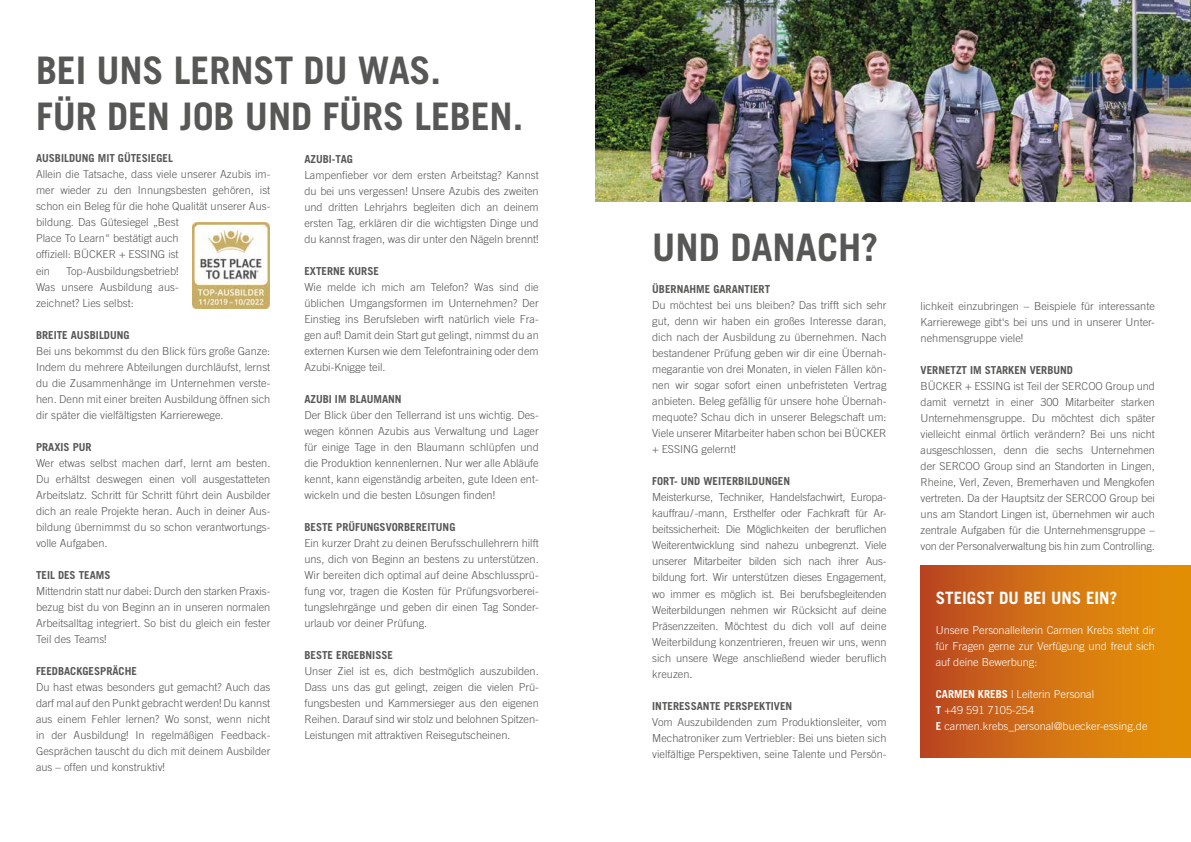
<style>
.page{position:relative;width:1191px;height:842px;background:#fff}
.page>*{position:absolute;margin:0;border:0;box-sizing:border-box;transform-origin:0 0}
.t1{font:700 38px/45.6px "Trade Gothic";letter-spacing:-.005em;color:#575756}
.t2{font:700 17px "Trade Gothic";color:#fff}
.t3{font:300 11px/16px "Trade Gothic";color:#575756;text-align:justify}
.t4{font:700 11px "Trade Gothic";color:#575756}
.t5{font:300 11px/16px "Trade Gothic";color:#fff;text-align:justify}
.s1{font-weight:700}
</style>
<div class="page">
<div style="left:920px;top:566px;width:271px;height:191px;background:linear-gradient(to right,#bc4a22,#e89804)"></div>
<img style="left:193px;top:222px;width:76px;height:86px">
<img style="left:595px;top:0;width:596px;height:201px">
<h1 class="t1" style="left:36px;top:47px;width:489px">BEI UNS LERNST DU WAS.<br>FÜR DEN JOB UND FÜRS LEBEN.</h1>
<p class="t4" style="left:36px;top:152px;width:138px">AUSBILDUNG MIT GÜTESIEGEL</p>
<p class="t3" style="left:36px;top:166px;width:236px;text-align:left">Allein die Tatsache, dass viele unserer Azubis im&shy;mer wieder zu den Innungsbesten gehören, ist schon ein Beleg für die hohe Qualität unserer Aus&shy;bildung. Das Gütesiegel „Best<br>Place To Learn“ bestätigt auch<br>offiziell: BÜCKER + ESSING ist<br>ein</p>
<p class="t3" style="left:36px;top:262px;width:144px;text-indent:30px">Top-Ausbildungsbetrieb!<br>Was unsere Ausbildung aus&shy;zeichnet? Lies selbst:</p>
<p class="t4" style="left:36px;top:328px;width:95px">BREITE AUSBILDUNG</p>
<p class="t3" style="left:36px;top:342px;width:236px">Bei uns bekommst du den Blick fürs große Ganze:<br>Indem du mehrere Abteilungen durchläufst, lernst du die Zusammenhänge im Unternehmen verste&shy;hen. Denn mit einer breiten Ausbildung öffnen sich dir später die vielfältigsten Karrierewege.</p>
<p class="t4" style="left:36px;top:440px;width:57px">PRAXIS PUR</p>
<p class="t3" style="left:36px;top:454px;width:236px">Wer etwas selbst machen darf, lernt am besten.<br>Du erhältst deswegen einen voll ausgestatteten Arbeitslatz. Schritt für Schritt führt dein Ausbilder dich an reale Projekte heran. Auch in deiner Aus&shy;bildung übernimmst du so schon verantwortungs&shy;volle Aufgaben.</p>
<p class="t4" style="left:36px;top:568px;width:76px">TEIL DES TEAMS</p>
<p class="t3" style="left:36px;top:582px;width:236px">Mittendrin statt nur dabei: Durch den starken Praxis&shy;bezug bist du von Beginn an in unseren normalen Arbeitsalltag integriert. So bist du gleich ein fester Teil des Teams!</p>
<p class="t4" style="left:36px;top:664px;width:102px">FEEDBACKGESPRÄCHE</p>
<p class="t3" style="left:36px;top:678px;width:236px">Du hast etwas besonders gut gemacht? Auch das darf mal auf den Punkt gebracht werden! Du kannst aus einem Fehler lernen? Wo sonst, wenn nicht in der Ausbildung! In regelmäßigen Feedback-Gesprächen tauscht du dich mit deinem Ausbilder aus – offen und konstruktiv!</p>
<p class="t4" style="left:304px;top:152px;width:50px">AZUBI-TAG</p>
<p class="t3" style="left:304px;top:167px;width:236px">Lampenfieber vor dem ersten Arbeitstag? Kannst du bei uns vergessen! Unsere Azubis des zweiten und dritten Lehrjahrs begleiten dich an deinem ersten Tag, erklären dir die wichtigsten Dinge und du kannst fragen, was dir unter den Nägeln brennt!</p>
<p class="t4" style="left:304px;top:264px;width:76px">EXTERNE KURSE</p>
<p class="t3" style="left:304px;top:279px;width:236px">Wie melde ich mich am Telefon? Was sind die üblichen Umgangsformen im Unternehmen? Der Einstieg ins Berufsleben wirft natürlich viele Fra&shy;gen auf! Damit dein Start gut gelingt, nimmst du an externen Kursen wie dem Telefontraining oder dem Azubi-Knigge teil.</p>
<p class="t4" style="left:304px;top:392px;width:99px">AZUBI IM BLAUMANN</p>
<p class="t3" style="left:304px;top:407px;width:236px">Der Blick über den Tellerrand ist uns wichtig. Des&shy;wegen können Azubis aus Verwaltung und Lager für einige Tage in den Blaumann schlüpfen und die Produktion kennenlernen. Nur wer alle Abläufe kennt, kann eigenständig arbeiten, gute Ideen ent&shy;wickeln und die besten Lösungen finden!</p>
<p class="t4" style="left:304px;top:520px;width:152px">BESTE PRÜFUNGSVORBEREITUNG</p>
<p class="t3" style="left:304px;top:535px;width:236px">Ein kurzer Draht zu deinen Berufsschullehrern hilft uns, dich von Beginn an bestens zu unterstützen.<br>Wir bereiten dich optimal auf deine Abschlussprü&shy;fung vor, tragen die Kosten für Prüfungsvorberei&shy;tungslehrgänge und geben dir einen Tag Sonder&shy;urlaub vor deiner Prüfung.</p>
<p class="t4" style="left:304px;top:648px;width:90px">BESTE ERGEBNISSE</p>
<p class="t3" style="left:304px;top:663px;width:236px">Unser Ziel ist es, dich bestmöglich auszubilden.<br>Dass uns das gut gelingt, zeigen die vielen Prü&shy;fungsbesten und Kammersieger aus den eigenen Reihen. Darauf sind wir stolz und belohnen Spitzen-Leistungen mit attraktiven Reisegutscheinen.</p>
<h1 class="t1" style="left:652px;top:224px;width:227px">UND DANACH?</h1>
<p class="t4" style="left:652px;top:283px;width:119px">ÜBERNAHME GARANTIERT</p>
<p class="t3" style="left:652px;top:297px;width:236px">Du möchtest bei uns bleiben? Das trifft sich sehr gut, denn wir haben ein großes Interesse daran, dich nach der Ausbildung zu übernehmen. Nach bestandener Prüfung geben wir dir eine Übernah&shy;megarantie von drei Monaten, in vielen Fällen kön&shy;nen wir sogar sofort einen unbefristeten Vertrag anbieten. Beleg gefällig für unsere hohe Übernah&shy;mequote? Schau dich in unserer Belegschaft um:<br>Viele unserer Mitarbeiter haben schon bei BÜCKER + ESSING gelernt!</p>
<p class="t4" style="left:652px;top:475px;width:139px">FORT- UND WEITERBILDUNGEN</p>
<p class="t3" style="left:652px;top:489px;width:236px">Meisterkurse, Techniker, Handelsfachwirt, Europa&shy;kauffrau/-mann, Ersthelfer oder Fachkraft für Ar&shy;beitssicherheit: Die Möglichkeiten der beruflichen Weiterentwicklung sind nahezu unbegrenzt. Viele unserer Mitarbeiter bilden sich nach ihrer Aus&shy;bildung fort. Wir unterstützen dieses Engagement, wo immer es möglich ist. Bei berufsbegleitenden Weiterbildungen nehmen wir Rücksicht auf deine Präsenzzeiten. Möchtest du dich voll auf deine Weiterbildung konzentrieren, freuen wir uns, wenn sich unsere Wege anschließend wieder beruflich kreuzen.</p>
<p class="t4" style="left:652px;top:699px;width:141px">INTERESSANTE PERSPEKTIVEN</p>
<p class="t3" style="left:652px;top:713px;width:236px">Vom Auszubildenden zum Produktionsleiter, vom Mechatroniker zum Vertriebler: Bei uns bieten sich vielfältige Perspektiven, seine Talente und Persön-</p>
<p class="t3" style="left:920px;top:298px;width:236px">lichkeit einzubringen – Beispiele für interessante Karrierewege gibt‘s bei uns und in unserer Unter&shy;nehmensgruppe viele!</p>
<p class="t4" style="left:920px;top:364px;width:154px">VERNETZT IM STARKEN VERBUND</p>
<p class="t3" style="left:920px;top:378px;width:236px">BÜCKER + ESSING ist Teil der SERCOO Group und damit vernetzt in einer 300 Mitarbeiter starken Unternehmensgruppe. Du möchtest dich später vielleicht einmal örtlich verändern? Bei uns nicht ausgeschlossen, denn die sechs Unternehmen der SERCOO Group sind an Standorten in Lingen, Rheine, Verl, Zeven, Bremerhaven und Mengkofen vertreten. Da der Hauptsitz der SERCOO Group bei uns am Standort Lingen ist, übernehmen wir auch zentrale Aufgaben für die Unternehmensgruppe – von der Personalverwaltung bis hin zum Controlling.</p>
<h2 class="t2" style="left:935px;top:587px;width:183px">STEIGST DU BEI UNS EIN?</h2>
<p class="t5" style="left:935px;top:622px;width:221px">Unsere Personalleiterin Carmen Krebs steht dir für Fragen gerne zur Verfügung und freut sich auf deine Bewerbung:</p>
<p class="t5" style="left:935px;top:686px;width:213px;text-align:left"><span class="s1">CARMEN KREBS</span> | Leiterin Personal<br><span class="s1">T</span> +49 591 7105-254<br><span class="s1">E</span> carmen.krebs_personal@buecker-essing.de</p>
</div>
